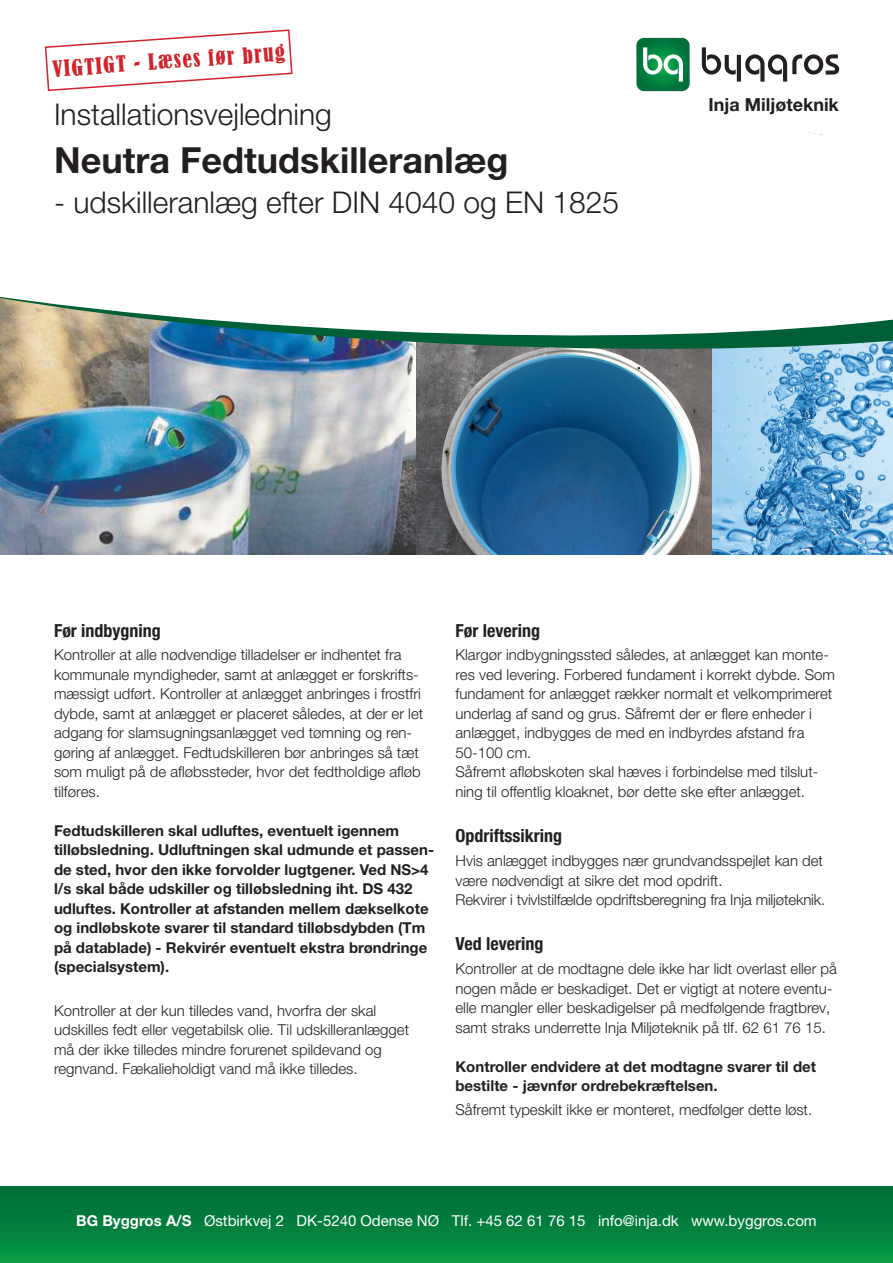
<style>
.page{position:relative;width:893px;height:1263px;background:#fff}
.page>*{position:absolute;margin:0;border:0;box-sizing:border-box;transform-origin:0 0}
.t1{font:700 36px "Helvetica Neue LT Pro";color:#231f20}
.t2{font:300 30px "Helvetica Neue LT Pro";color:#231f20}
.t3{font:condensed 21px "Bernard";color:#d1232a}
.t4{font:700 condensed 18px "Helvetica Neue LT Pro";color:#231f20}
.t5{font:700 18px "Helvetica Neue LT Pro";color:#231f20}
.t6{font:300 15px/19.5px "Helvetica Neue LT Pro";color:#231f20}
.t7{font:700 15px/19.5px "Helvetica Neue LT Pro";color:#231f20}
.t8{font:15px "Helvetica Neue LT Pro";color:#fff}
.s1{font-weight:700}
</style>
<div class="page">
<div style="left:0;top:1186px;width:893px;height:77px;background:linear-gradient(to bottom,#006939,#089846)"></div>
<img style="left:0;top:363px;width:417px;height:192px">
<img style="left:417px;top:363px;width:295px;height:192px">
<img style="left:712px;top:363px;width:181px;height:192px">
<img style="left:0;top:349px;width:893px;height:14px">
<svg style="left:0;top:64px;width:893px;height:285px"></svg>
<div style="left:756px;top:0;width:137px;height:87px;background:#fff"></div>
<div style="left:825px;top:125px;width:68px;height:90px;background:#fff"></div>
<svg style="left:44px;top:29px;width:249px;height:63px"></svg>
<svg style="left:636px;top:38px;width:54px;height:53px;background:#339664"></svg>
<svg style="left:702px;top:47px;width:137px;height:35px"></svg>
<h3 class="t3" style="left:52px;top:57px;width:234px;rotate:-4deg">VIGTIGT - Læses før brug</h3>
<h2 class="t2" style="left:54px;top:96px;width:279px">Installationsvejledning</h2>
<h1 class="t1" style="left:54px;top:138px;width:456px">Neutra Fedtudskilleranlæg</h1>
<h2 class="t2" style="left:54px;top:184px;width:567px">- udskilleranlæg efter DIN 4040 og EN 1825</h2>
<p class="t5" style="left:708px;top:93px;width:132px">Inja Miljøteknik</p>
<p class="t4" style="left:54px;top:619px;width:108px">Før indbygning</p>
<p class="t6" style="left:54px;top:645px;width:371px">Kontroller at alle nødvendige tilladelser er indhentet fra kommunale myndigheder, samt at anlægget er forskrifts&shy;mæssigt udført. Kontroller at anlægget anbringes i frostfri dybde, samt at anlægget er placeret således, at der er let adgang for slamsugningsanlægget ved tømning og ren&shy;gøring af anlægget. Fedtudskilleren bør anbringes så tæt som muligt på de afløbssteder, hvor det fedtholdige afløb tilføres.</p>
<p class="t7" style="left:54px;top:820px;width:382px">Fedtudskilleren skal udluftes, eventuelt igennem tilløbsledning. Udluftningen skal udmunde et passen&shy;de sted, hvor den ikke forvolder lugtgener. Ved NS&gt;4 l/s skal både udskiller og tilløbsledning iht. DS 432 udluftes. Kontroller at afstanden mellem dækselkote og indløbskote svarer til standard tilløbsdybden (Tm på datablade) - Rekvirér eventuelt ekstra brøndringe (specialsystem).</p>
<p class="t6" style="left:54px;top:1000px;width:357px">Kontroller at der kun tilledes vand, hvorfra der skal udskilles fedt eller vegetabilsk olie. Til udskilleranlægget må der ikke tilledes mindre forurenet spildevand og regnvand. Fækalieholdigt vand må ikke tilledes.</p>
<p class="t4" style="left:455px;top:619px;width:86px">Før levering</p>
<p class="t6" style="left:455px;top:645px;width:381px">Klargør indbygningssted således, at anlægget kan monte&shy;res ved levering. Forbered fundament i korrekt dybde. Som fundament for anlægget rækker normalt et velkomprimeret underlag af sand og grus. Såfremt der er flere enheder i anlægget, indbygges de med en indbyrdes afstand fra 50-100 cm.<br>Såfremt afløbskoten skal hæves i forbindelse med tilslut&shy;ning til offentlig kloaknet, bør dette ske efter anlægget.</p>
<p class="t4" style="left:455px;top:825px;width:108px">Opdriftssikring</p>
<p class="t6" style="left:455px;top:851px;width:371px">Hvis anlægget indbygges nær grundvandsspejlet kan det være nødvendigt at sikre det mod opdrift.<br>Rekvirer i tvivlstilfælde opdriftsberegning fra Inja miljøteknik.</p>
<p class="t4" style="left:455px;top:933px;width:89px">Ved levering</p>
<p class="t6" style="left:455px;top:959px;width:383px">Kontroller at de modtagne dele ikke har lidt overlast eller på nogen måde er beskadiget. Det er vigtigt at notere eventu&shy;elle mangler eller beskadigelser på medfølgende fragtbrev, samt straks underrette Inja Miljøteknik på tlf. 62 61 76 15.</p>
<p class="t7" style="left:455px;top:1056px;width:362px">Kontroller endvidere at det modtagne svarer til det bestilte - jævnfør ordrebekræftelsen.</p>
<p class="t6" style="left:455px;top:1099px;width:358px">Såfremt typeskilt ikke er monteret, medfølger dette løst.</p>
<p class="t8" style="left:76px;top:1211px;width:742px"><span class="s1">BG Byggros A/S</span> Østbirkvej 2 DK-5240 Odense NØ Tlf. +45 62 61 76 15 info@inja.dk www.byggros.com</p>
</div>
